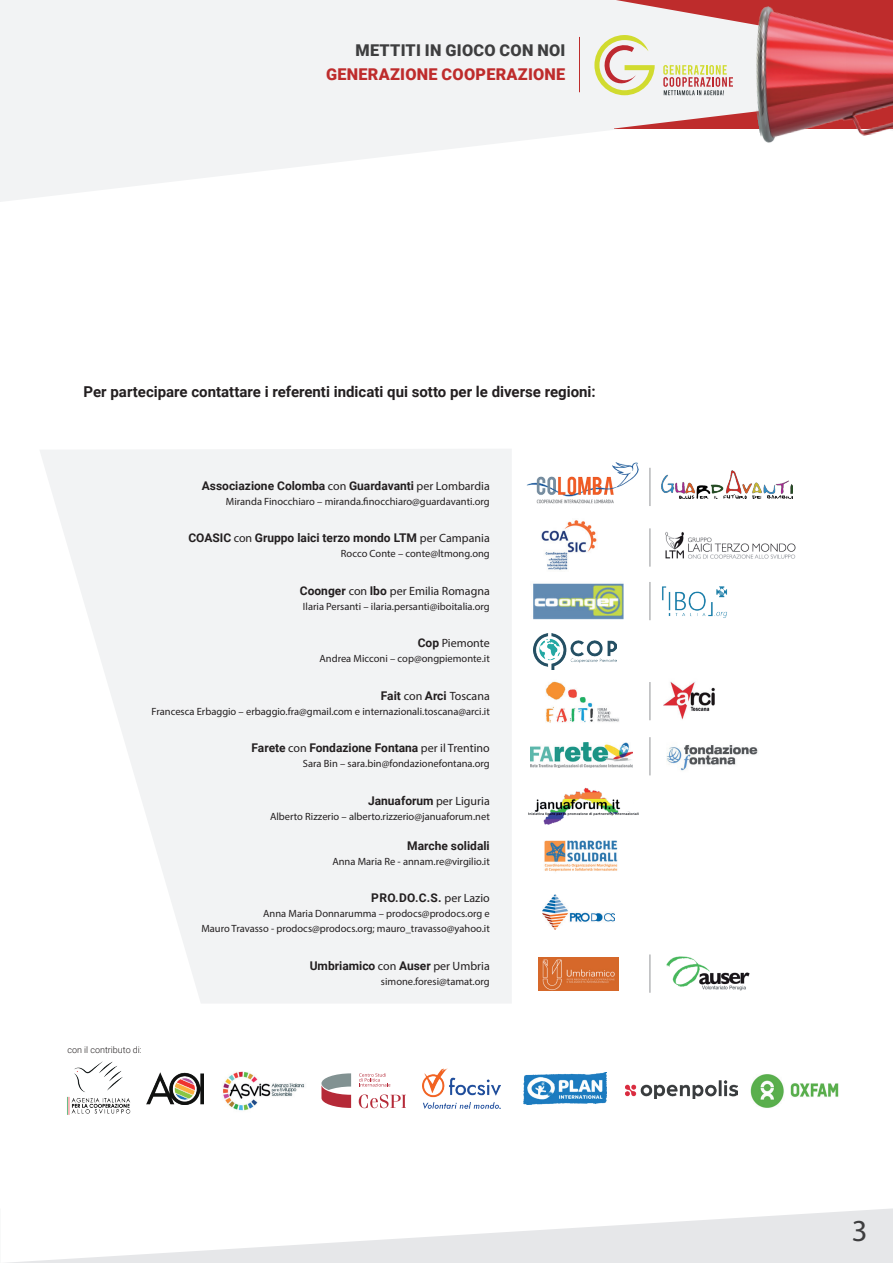
<style>
.page{position:relative;width:893px;height:1263px;background:#fff}
.page>*{position:absolute;margin:0;border:0;box-sizing:border-box;transform-origin:0 0}
.t1{font:30.6px "Myriad Pro";color:#3e3e3f}
.t2{font:900 16.2px "Roboto";letter-spacing:.015em;color:#be2c2c}
.t3{font:900 16.2px "Roboto";letter-spacing:.015em;color:#3e3e3f}
.t4{font:700 15px "Roboto";color:#231f20}
.t5{font:700 12px "Roboto";color:#231f20}
.t6{font:12px "Myriad Pro";color:#231f20}
.t7{font:10.5px/15px "Myriad Pro";color:#231f20;text-align:right}
.t8{font:300 9px "Roboto";color:#231f20}
.s1{font-family:"Myriad Pro";font-weight:400}
.s2{font-family:"Roboto";font-weight:700}
</style>
<div class="page">
<svg style="left:7px;top:1208px;width:886px;height:55px"></svg>
<svg style="left:0;top:0;width:614px;height:202px;fill:#f2f3f4"></svg>
<hr style="left:579px;top:37px;width:1px;height:55px;background:#be2c2c">
<svg style="left:594px;top:0;width:146px;height:129px"></svg>
<img style="left:740px;top:0;width:153px;height:143px">
<svg style="left:40px;top:449px;width:472px;height:554px;fill:#f2f3f4"></svg>
<img style="left:543px;top:894px;width:71px;height:36px">
<img style="left:665px;top:532px;width:131px;height:27px">
<img style="left:666px;top:956px;width:84px;height:34px">
<img style="left:661px;top:470px;width:131px;height:29px">
<img style="left:534px;top:634px;width:83px;height:36px">
<img style="left:533px;top:583px;width:91px;height:37px">
<img style="left:546px;top:681px;width:73px;height:42px">
<img style="left:526px;top:462px;width:125px;height:44px">
<img style="left:662px;top:586px;width:65px;height:32px">
<img style="left:663px;top:681px;width:52px;height:39px">
<img style="left:530px;top:742px;width:103px;height:26px">
<img style="left:666px;top:745px;width:92px;height:26px">
<img style="left:538px;top:957px;width:80px;height:34px">
<img style="left:544px;top:840px;width:74px;height:32px">
<img style="left:528px;top:787px;width:111px;height:38px">
<hr style="left:650px;top:468px;width:1px;height:38px;background:#939598">
<hr style="left:650px;top:528px;width:1px;height:39px;background:#939598">
<hr style="left:650px;top:582px;width:1px;height:38px;background:#939598">
<hr style="left:650px;top:682px;width:1px;height:38px;background:#939598">
<hr style="left:650px;top:737px;width:1px;height:38px;background:#939598">
<hr style="left:650px;top:954px;width:1px;height:39px;background:#939598">
<img style="left:541px;top:520px;width:56px;height:50px">
<img style="left:146px;top:1073px;width:57px;height:31px">
<img style="left:523px;top:1073px;width:83px;height:31px">
<img style="left:625px;top:1081px;width:112px;height:18px">
<svg style="left:359px;top:1073px;width:31px;height:13px"></svg>
<svg style="left:359px;top:1094px;width:47px;height:14px"></svg>
<svg style="left:321px;top:1073px;width:30px;height:35px"></svg>
<img style="left:422px;top:1069px;width:79px;height:39px">
<img style="left:751px;top:1074px;width:88px;height:34px">
<img style="left:67px;top:1061px;width:64px;height:54px">
<img style="left:223px;top:1071px;width:82px;height:40px">
<h2 class="t3" style="left:356px;top:39px;width:211px">METTITI IN GIOCO CON NOI</h2>
<h2 class="t2" style="left:326px;top:62px;width:241px">GENERAZIONE COOPERAZIONE</h2>
<h3 class="t4" style="left:84px;top:381px;width:514px">Per partecipare contattare i referenti indicati qui sotto per le diverse regioni:</h3>
<p class="t5" style="left:202px;top:477px;width:289px">Associazione Colomba <span class="s1">con</span> Guardavanti <span class="s1">per Lombardia</span></p>
<p class="t7" style="left:226px;top:493px;width:266px">Miranda Finocchiaro – miranda.finocchiaro@guardavanti.org</p>
<p class="t5" style="left:188px;top:529px;width:303px">COASIC <span class="s1">con</span> Gruppo laici terzo mondo LTM <span class="s1">per Campania</span></p>
<p class="t7" style="left:341px;top:546px;width:150px">Rocco Conte – conte@ltmong.ong</p>
<p class="t6" style="left:300px;top:583px;width:191px"><span class="s2">Coonger</span> con <span class="s2">Ibo</span> per Emilia Romagna</p>
<p class="t7" style="left:303px;top:598px;width:188px">Ilaria Persanti – ilaria.persanti@iboitalia.org</p>
<p class="t6" style="left:418px;top:636px;width:74px"><span class="s2">Cop</span> Piemonte</p>
<p class="t7" style="left:320px;top:651px;width:172px">Andrea Micconi – cop@ongpiemonte.it</p>
<p class="t6" style="left:381px;top:688px;width:110px"><span class="s2">Fait</span> con <span class="s2">Arci</span> Toscana</p>
<p class="t7" style="left:152px;top:703px;width:340px">Francesca Erbaggio – erbaggio.fra@gmail.com e internazionali.toscana@arci.it</p>
<p class="t5" style="left:252px;top:739px;width:240px">Farete <span class="s1">con</span> Fondazione Fontana <span class="s1">per il Trentino</span></p>
<p class="t7" style="left:303px;top:756px;width:188px">Sara Bin – sara.bin@fondazionefontana.org</p>
<p class="t5" style="left:368px;top:792px;width:123px">Januaforum <span class="s1">per Liguria</span></p>
<p class="t7" style="left:270px;top:808px;width:221px">Alberto Rizzerio – alberto.rizzerio@januaforum.net</p>
<p class="t5" style="left:407px;top:837px;width:84px">Marche solidali</p>
<p class="t7" style="left:332px;top:853px;width:159px">Anna Maria Re - annam.re@virgilio.it</p>
<p class="t5" style="left:371px;top:889px;width:120px">PRO.DO.C.S. <span class="s1">per Lazio</span></p>
<p class="t7" style="left:201px;top:906px;width:290px">Anna Maria Donnarumma – prodocs@prodocs.org e<br>Mauro Travasso - prodocs@prodocs.org; mauro_travasso@yahoo.it</p>
<p class="t5" style="left:310px;top:957px;width:182px">Umbriamico <span class="s1">con</span> Auser <span class="s1">per Umbria</span></p>
<p class="t7" style="left:381px;top:973px;width:110px">simone.foresi@tamat.org</p>
<p class="t8" style="left:67px;top:1043px;width:76px">con il contributo di:</p>
<h1 class="t1" style="left:852px;top:1212px;width:17px">3</h1>
</div>
